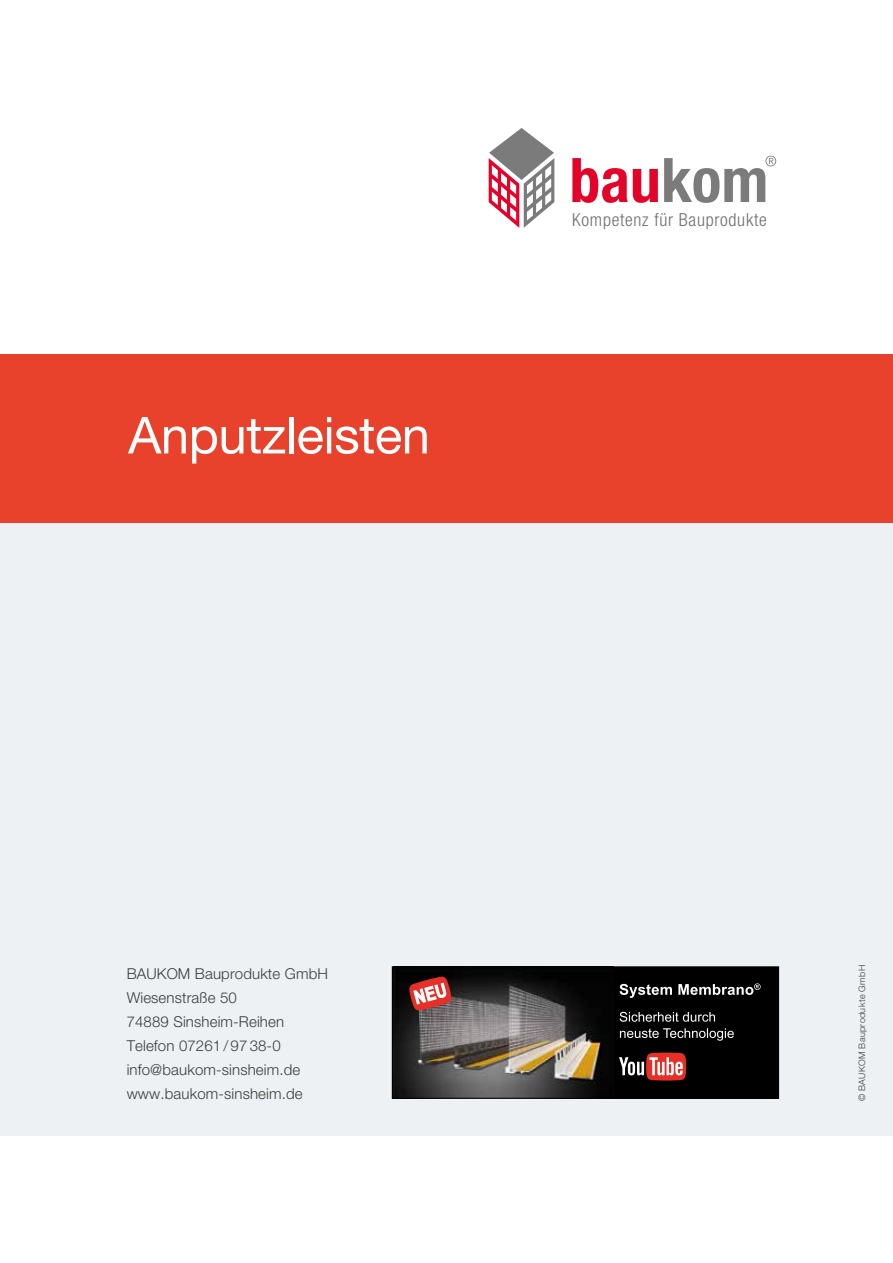
<style>
.page{position:relative;width:893px;height:1263px;background:#fff}
.page>*{position:absolute;margin:0;border:0;box-sizing:border-box;transform-origin:0 0}
.t1{font:700 condensed 61.5px "Helvetica Neue";color:#e4042a}
.t2{font:51px "Helvetica Neue LT Pro";letter-spacing:-.01em;color:#fff}
.t3{font:300 condensed 18px "Helvetica Neue";letter-spacing:.04em;color:#706f6f}
.t4{font:300 15px/24px "Helvetica Neue";letter-spacing:.01em;color:#3c3c3b}
.t5{font:300 9px "Helvetica Neue";letter-spacing:.045em;color:#3c3c3b}
.s1{color:#7c7b7b}
</style>
<div class="page">
<svg style="left:765px;top:156px;width:11px;height:10px"></svg>
<svg style="left:489px;top:128px;width:65px;height:100px"></svg>
<div style="left:0;top:511px;width:893px;height:624px;background:#edf1f3"></div>
<div style="left:0;top:355px;width:893px;height:168px;background:#e8412c"></div>
<div style="left:392px;top:967px;width:387px;height:131px;background:#000"></div>
<img style="left:394px;top:976px;width:207px;height:120px">
<div style="left:392px;top:966px;width:387px;height:132px;border:1px solid #000"></div>
<svg style="left:620px;top:1028px;width:114px;height:13px"></svg>
<svg style="left:620px;top:1012px;width:95px;height:10px"></svg>
<svg style="left:620px;top:983px;width:141px;height:15px"></svg>
<svg style="left:619px;top:1052px;width:67px;height:28px"></svg>
<svg style="left:409px;top:976px;width:43px;height:35px;background:#b25753"></svg>
<h2 class="t2" style="left:128px;top:405px;width:303px">Anputzleisten</h2>
<h1 class="t1" style="left:570px;top:143px;width:200px">bau<span class="s1">kom</span></h1>
<p class="t3" style="left:572px;top:209px;width:196px">Kompetenz für Bauprodukte</p>
<p class="t4" style="left:127px;top:961px;width:203px">BAUKOM Bauprodukte GmbH<br>Wiesenstraße 50<br>74889 Sinsheim-Reihen<br>Telefon 07261 / 97 38-0 info@baukom-sinsheim.de www.baukom-sinsheim.de</p>
<p class="t5" style="left:856px;top:1101px;width:138px;rotate:-90deg">© BAUKOM Bauprodukte GmbH</p>
</div>
